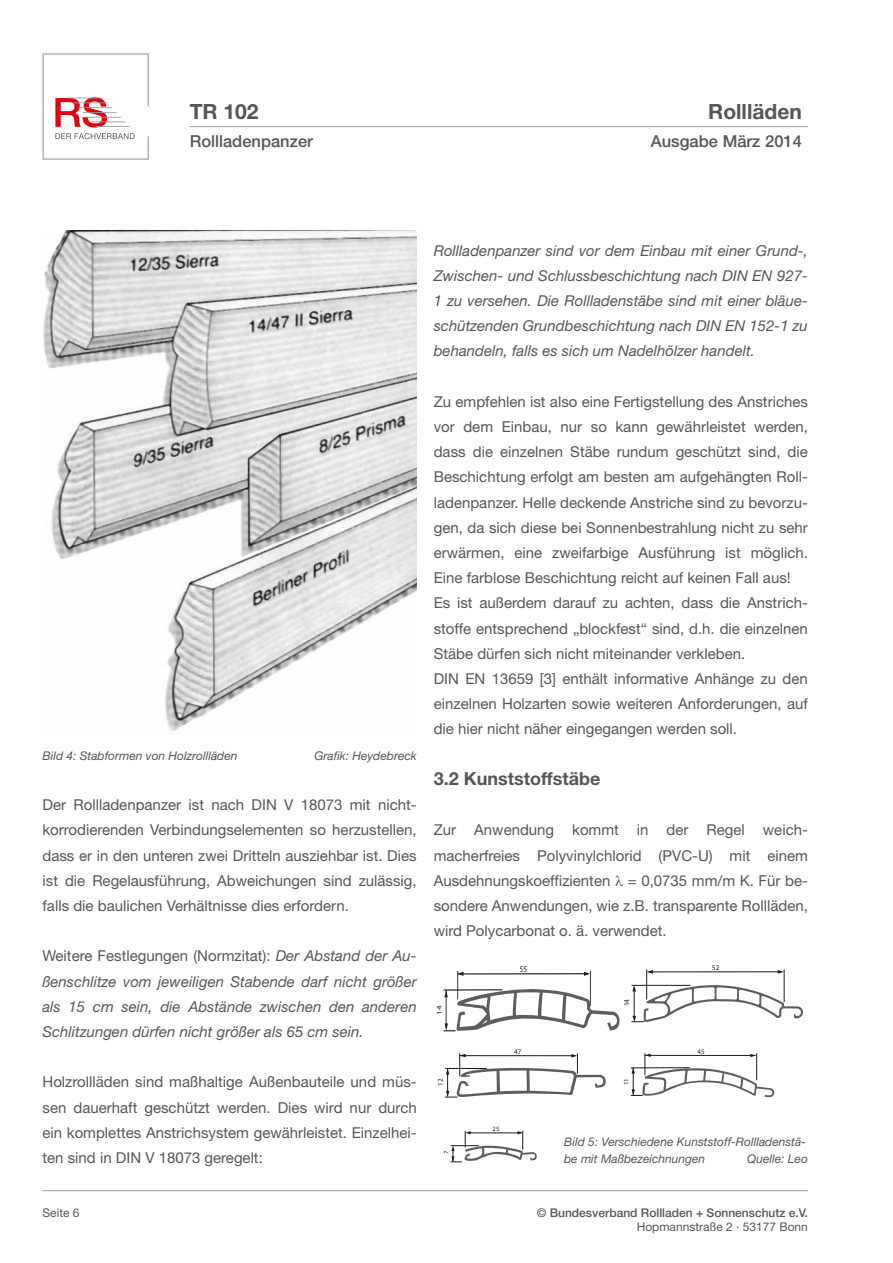
<style>
.page{position:relative;width:893px;height:1263px;background:#fff}
.page>*{position:absolute;margin:0;border:0;box-sizing:border-box;transform-origin:0 0}
.t1{font:700 21px "Helvetica Neue LT Pro";color:#565656}
.t2{font:700 18px "Helvetica Neue LT Pro";color:#565656}
.t3{font:500 16.5px "Helvetica Neue LT Pro";color:#565656}
.t4{font:15px/25.2px "Helvetica Neue LT Pro";color:#565656;text-align:justify}
.t5{font:italic 15px/25.2px "Helvetica Neue LT Pro";color:#565656;text-align:justify}
.t6{font:italic 12px/16.5px "Helvetica Neue LT Pro";color:#565656}
.t7{font:500 12px "Helvetica Neue LT Pro";color:#565656}
.t8{font:12px "Helvetica Neue LT Pro";color:#565656}
.t9{font:300 condensed 8.85px "Futura";color:#1f1a17;scale:.77 1}
.t10{font:300 condensed 7.35px "Futura";color:#1f1a17}
.t11{font:300 condensed 7.05px "Futura";color:#1f1a17}
.t12{font:300 condensed 6.9px "Futura";color:#1f1a17}
.t13{font:300 condensed 6.75px "Futura";color:#1f1a17;scale:1.29 1}
.t14{font:300 condensed 6.45px "Futura";color:#1f1a17}
.s1{font-style:normal}
</style>
<div class="page">
<hr style="left:43px;top:1190px;width:764px;height:1px;background:#9c9d9d">
<hr style="left:190px;top:126px;width:618px;height:1px;background:#9c9d9d">
<svg style="left:43px;top:53px;width:106px;height:107px"></svg>
<img style="left:43px;top:230px;width:374px;height:501px">
<svg style="left:451px;top:1131px;width:86px;height:31px"></svg>
<svg style="left:631px;top:1053px;width:144px;height:45px"></svg>
<svg style="left:445px;top:1053px;width:161px;height:45px"></svg>
<svg style="left:444px;top:971px;width:176px;height:60px"></svg>
<hr style="left:784px;top:969px;width:1px;height:33px;background:#1f1a17">
<hr style="left:646px;top:969px;width:1px;height:30px;background:#1f1a17">
<hr style="left:649px;top:971px;width:132px;height:1px;background:#1f1a17">
<svg style="left:647px;top:970px;width:6px;height:4px"></svg>
<svg style="left:778px;top:970px;width:6px;height:4px"></svg>
<svg style="left:631px;top:985px;width:172px;height:37px"></svg>
<h1 class="t1" style="left:190px;top:99px;width:70px">TR 102</h1>
<h1 class="t1" style="left:708px;top:99px;width:95px">Rollläden</h1>
<p class="t3" style="left:190px;top:131px;width:125px">Rollladenpanzer</p>
<p class="t3" style="left:651px;top:131px;width:153px">Ausgabe März 2014</p>
<p class="t6" style="left:43px;top:747px;width:196px">Bild 4: Stabformen von Holzrollläden</p>
<p class="t6" style="left:314px;top:747px;width:104px">Grafik: Heydebreck</p>
<p class="t4" style="left:43px;top:792px;width:376px">Der Rollladenpanzer ist nach DIN V 18073 mit nicht&shy;korrodierenden Verbindungselementen so herzustellen, dass er in den unteren zwei Dritteln ausziehbar ist. Dies ist die Regelausführung, Abweichungen sind zulässig, falls die baulichen Verhältnisse dies erfordern.</p>
<p class="t5" style="left:43px;top:943px;width:376px"><span class="s1">Weitere Festlegungen (Normzitat):</span> Der Abstand der Au&shy;ßenschlitze vom jeweiligen Stabende darf nicht größer als 15 cm sein, die Abstände zwischen den anderen Schlitzungen dürfen nicht größer als 65 cm sein.</p>
<p class="t4" style="left:43px;top:1069px;width:376px">Holzrollläden sind maßhaltige Außenbauteile und müs&shy;sen dauerhaft geschützt werden. Dies wird nur durch ein komplettes Anstrichsystem gewährleistet. Einzelhei&shy;ten sind in DIN V 18073 geregelt:</p>
<p class="t5" style="left:434px;top:237px;width:376px">Rollladenpanzer sind vor dem Einbau mit einer Grund-, Zwischen- und Schlussbeschichtung nach DIN EN 927- 1 zu versehen. Die Rollladenstäbe sind mit einer bläue&shy;schützenden Grundbeschichtung nach DIN EN 152-1 zu behandeln, falls es sich um Nadelhölzer handelt.</p>
<p class="t4" style="left:434px;top:389px;width:376px;text-align:left">Zu empfehlen ist also eine Fertigstellung des Anstriches vor dem Einbau, nur so kann gewährleistet werden, dass die einzelnen Stäbe rundum geschützt sind, die Beschichtung erfolgt am besten am aufgehängten Roll&shy;ladenpanzer. Helle deckende Anstriche sind zu bevorzu&shy;gen, da sich diese bei Sonnenbestrahlung nicht zu sehr erwärmen, eine zweifarbige Ausführung ist möglich.<br>Eine farblose Beschichtung reicht auf keinen Fall aus!<br>Es ist außerdem darauf zu achten, dass die Anstrich&shy;stoffe entsprechend „blockfest“ sind, d.h. die einzelnen Stäbe dürfen sich nicht miteinander verkleben.<br>DIN EN 13659 [3] enthält informative Anhänge zu den einzelnen Holzarten sowie weiteren Anforderungen, auf die hier nicht näher eingegangen werden soll.</p>
<p class="t2" style="left:434px;top:767px;width:168px">3.2 Kunststoffstäbe</p>
<p class="t4" style="left:434px;top:817px;width:376px">Zur Anwendung kommt in der Regel weich&shy;macherfreies Polyvinylchlorid (PVC-U) mit einem Ausdehnungskoeffizienten = 0,0735 mm/m K. Für be&shy;sondere Anwendungen, wie z.B. transparente Rollläden, wird Polycarbonat o. ä. verwendet.</p>
<p class="t13" style="left:435px;top:1014px;width:9px;rotate:-90deg">14</p>
<p class="t11" style="left:436px;top:1086px;width:9px;rotate:-90deg">12</p>
<p class="t14" style="left:442px;top:1154px;width:5px;rotate:-90deg">7</p>
<p class="t9" style="left:520px;top:963px;width:11px">55</p>
<p class="t11" style="left:514px;top:1047px;width:9px">47</p>
<p class="t14" style="left:493px;top:1125px;width:8px">25</p>
<p class="t10" style="left:622px;top:1006px;width:9px;rotate:-90deg">14</p>
<p class="t12" style="left:622px;top:1085px;width:9px;rotate:-90deg">11</p>
<p class="t10" style="left:712px;top:963px;width:9px">52</p>
<p class="t12" style="left:697px;top:1047px;width:9px">45</p>
<p class="t6" style="left:564px;top:1133px;width:243px">Bild 5: Verschiedene Kunststoff-Rollladenstä&shy;be mit Maßbezeichnungen</p>
<p class="t6" style="left:747px;top:1150px;width:62px">Quelle: Leo</p>
<p class="t8" style="left:43px;top:1205px;width:39px">Seite 6</p>
<p class="t7" style="left:537px;top:1205px;width:273px">© Bundesverband Rollladen + Sonnenschutz e.V.</p>
<p class="t8" style="left:637px;top:1220px;width:173px">Hopmannstraße 2 · 53177 Bonn</p>
</div>
